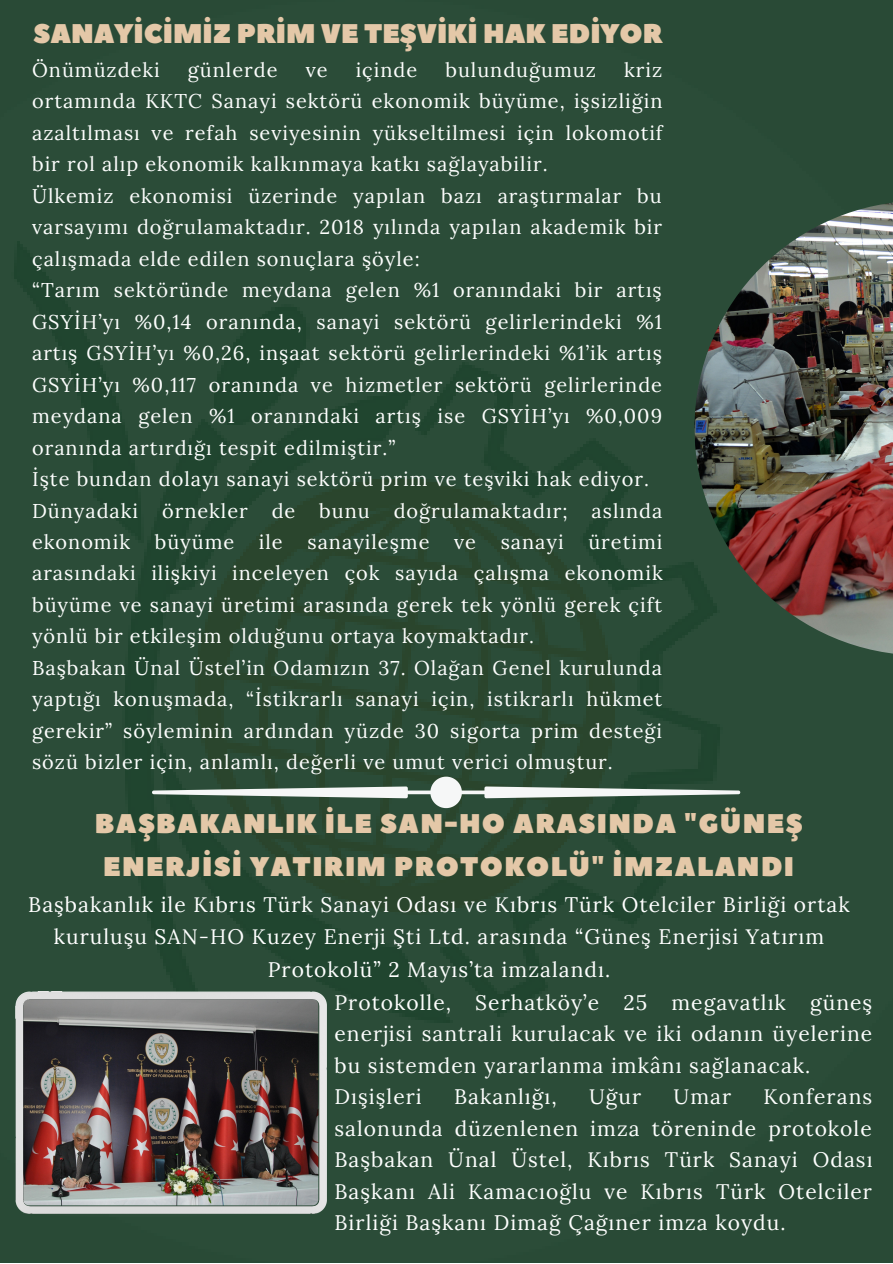
<style>
.page{position:relative;width:893px;height:1264px;background:#fff}
.page>*{position:absolute;margin:0;border:0;box-sizing:border-box;transform-origin:0 0}
.t1{font:27px/42.8px "Peace Sans";letter-spacing:.05em;color:#e4c8a8;text-align:center}
.t2{font:27px "Peace Sans";color:#e4c8a8}
.t3{font:21px/31.5px "Lora";letter-spacing:.05em;color:#fdfefd;text-align:justify}
.t4{font:21px/32.5px "Lora";letter-spacing:.05em;color:#fff;text-align:center}
.t5{font:19.95px/31.5px "Lora";letter-spacing:.05em;color:#fdfefd;text-align:justify}
</style>
<div class="page">
<img style="left:0;top:0;width:892px;height:1262px">
<img style="left:15px;top:991px;width:311px;height:225px">
<img style="left:694px;top:201px;width:198px;height:454px">
<svg style="left:152px;top:776px;width:588px;height:32px"></svg>
<p class="t2" style="left:33px;top:16px;width:630px">SANAYİCİMİZ PRİM VE TEŞVİKİ HAK EDİYOR</p>
<p class="t5" style="left:32px;top:54px;width:129px">Önümüzdeki</p>
<p class="t5" style="left:188px;top:54px;width:91px">günlerde</p>
<p class="t5" style="left:305px;top:54px;width:23px">ve</p>
<p class="t5" style="left:355px;top:54px;width:63px">içinde</p>
<p class="t5" style="left:445px;top:54px;width:152px">bulunduğumuz</p>
<p class="t5" style="left:32px;top:54px;width:632px;text-indent:592px">kriz ortamında KKTC Sanayi sektörü ekonomik büyüme, işsizliğin azaltılması ve refah seviyesinin yükseltilmesi için lokomotif bir rol alıp ekonomik kalkınmaya katkı sağlayabilir.</p>
<p class="t5" style="left:32px;top:179px;width:631px">Ülkemiz ekonomisi üzerinde yapılan bazı araştırmalar bu varsayımı doğrulamaktadır. 2018 yılında yapılan akademik bir çalışmada elde edilen sonuçlara şöyle:</p>
<p class="t5" style="left:32px;top:274px;width:631px">“Tarım sektöründe meydana gelen %1 oranındaki bir artış GSYİH’yı %0,14 oranında, sanayi sektörü gelirlerindeki %1 artış GSYİH’yı %0,26, inşaat sektörü gelirlerindeki %1’ik artış GSYİH’yı %0,117 oranında ve hizmetler sektörü gelirlerinde meydana gelen %1 oranındaki artış ise GSYİH’yı %0,009 oranında artırdığı tespit edilmiştir.”</p>
<p class="t5" style="left:32px;top:463px;width:618px">İşte bundan dolayı sanayi sektörü prim ve teşviki hak ediyor.</p>
<p class="t5" style="left:32px;top:494px;width:632px">Dünyadaki örnekler de bunu doğrulamaktadır; aslında ekonomik büyüme ile sanayileşme ve sanayi üretimi arasındaki ilişkiyi inceleyen çok sayıda çalışma ekonomik büyüme ve sanayi üretimi arasında gerek tek yönlü gerek çift yönlü bir etkileşim olduğunu ortaya koymaktadır.</p>
<p class="t5" style="left:32px;top:652px;width:631px">Başbakan Ünal Üstel’in Odamızın 37. Olağan Genel kurulunda yaptığı konuşmada, “İstikrarlı sanayi için, istikrarlı hükmet gerekir” söyleminin ardından yüzde 30 sigorta prim desteği sözü bizler için, anlamlı, değerli ve umut verici olmuştur.</p>
<p class="t1" style="left:95px;top:803px;width:709px">BAŞBAKANLIK İLE SAN-HO ARASINDA "GÜNEŞ<br>ENERJİSİ YATIRIM PROTOKOLÜ" İMZALANDI</p>
<p class="t4" style="left:28px;top:887px;width:822px">Başbakanlık ile Kıbrıs Türk Sanayi Odası ve Kıbrıs Türk Otelciler Birliği ortak kuruluşu SAN-HO Kuzey Enerji Şti Ltd. arasında “Güneş Enerjisi Yatırım<br>Protokolü” 2 Mayıs’ta imzalandı.</p>
<p class="t3" style="left:334px;top:986px;width:539px">Protokolle, Serhatköy’e 25 megavatlık güneş enerjisi santrali kurulacak ve iki odanın üyelerine bu sistemden yararlanma imkânı sağlanacak.</p>
<p class="t3" style="left:334px;top:1080px;width:89px">Dışişleri</p>
<p class="t3" style="left:454px;top:1080px;width:104px">Bakanlığı,</p>
<p class="t3" style="left:589px;top:1080px;width:54px">Uğur</p>
<p class="t3" style="left:673px;top:1080px;width:59px">Umar</p>
<p class="t3" style="left:334px;top:1080px;width:539px;text-indent:429px">Konferans salonunda düzenlenen imza töreninde protokole Başbakan Ünal Üstel, Kıbrıs Türk Sanayi Odası Başkanı Ali Kamacıoğlu ve Kıbrıs Türk Otelciler Birliği Başkanı Dimağ Çağıner imza koydu.</p>
</div>
